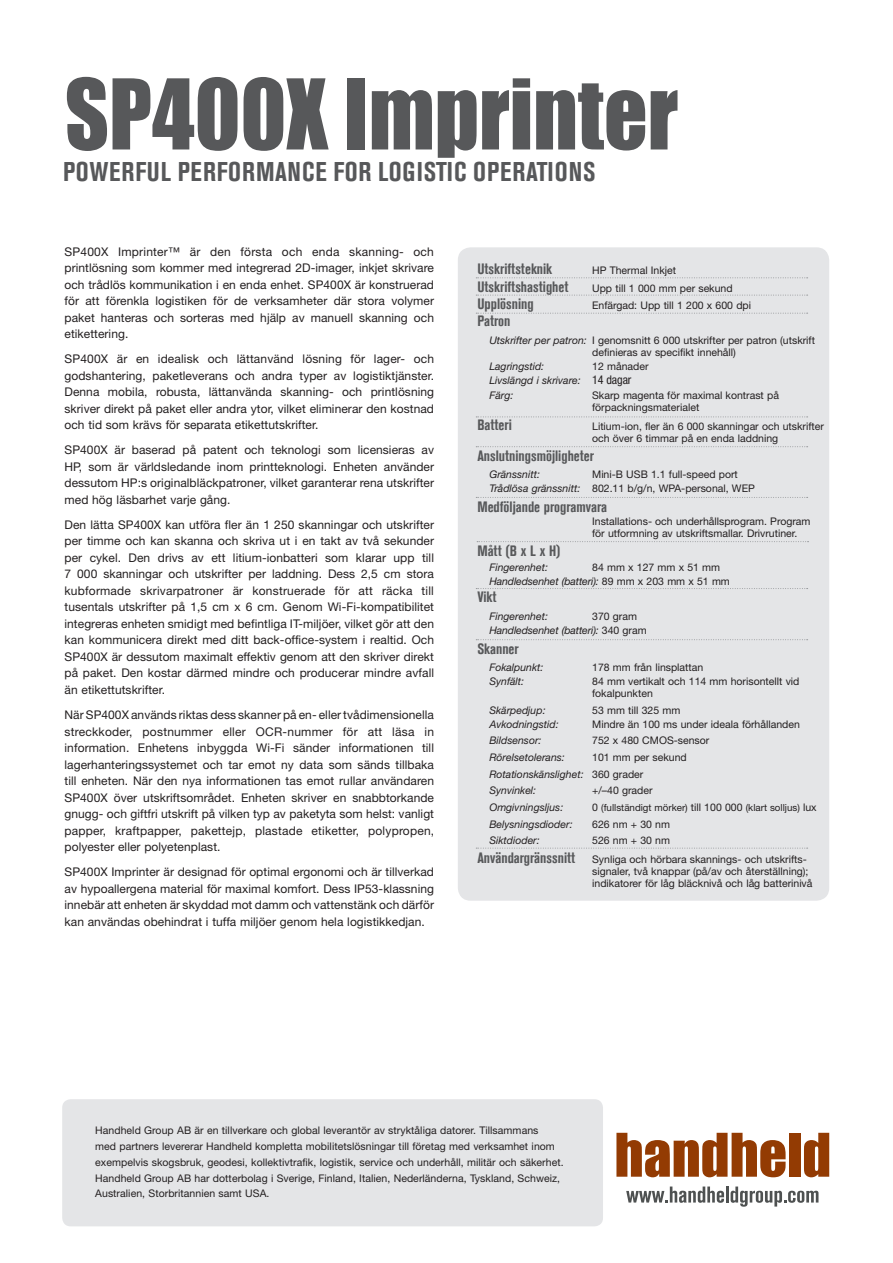
<style>
.page{position:relative;width:893px;height:1263px;background:#fff}
.page>*{position:absolute;margin:0;border:0;box-sizing:border-box;transform-origin:0 0}
.t1{font:90px "Impact";color:#57585a;scale:.95 1}
.t2{font:700 condensed 27px "Akzidenz Grotesk Std";letter-spacing:.035em;color:#57585a}
.t3{font:700 condensed 15px "Akzidenz Grotesk Std";color:#57585a}
.t4{font:12px/16.5px "Helvetica Neue LT Std";letter-spacing:.005em;color:#231f20;text-align:justify}
.t5{font:10.5px/12px "Helvetica Neue LT Std";color:#231f20}
.t6{font:italic 10.5px/14.2px "Helvetica Neue LT Std";color:#231f20}
.t7{font:9.75px "Helvetica Neue LT Std";color:#231f20}
.s1{font-style:italic}
.s2{font-style:normal}
.s3{font-style:normal;font-stretch:condensed;font-size:12px}
.s4{font-size:10.5px}
.s5{font-family:"Akzidenz Grotesk Std";font-weight:700;font-stretch:condensed;font-size:15px;color:#57585a}
</style>
<div class="page">
<div style="left:62px;top:1099px;width:541px;height:127px;background:#e4e5e7;border-radius:9px"></div>
<svg style="left:616px;top:1133px;width:170px;height:44px"></svg>
<div style="left:789px;top:1133px;width:11px;height:44px;background:#933b03"></div>
<svg style="left:804px;top:1133px;width:25px;height:44px"></svg>
<svg style="left:626px;top:1186px;width:98px;height:17px"></svg>
<hr style="left:726px;top:1186px;width:3px;height:16px;background:#4e5151">
<svg style="left:731px;top:1186px;width:87px;height:21px"></svg>
<div style="left:458px;top:247px;width:371px;height:654px;background:#e4e5e7;border-radius:13px"></div>
<svg style="left:476px;top:277px;width:332px;height:1px"></svg>
<svg style="left:476px;top:295px;width:332px;height:1px"></svg>
<svg style="left:476px;top:446px;width:332px;height:1px"></svg>
<svg style="left:476px;top:497px;width:332px;height:1px"></svg>
<svg style="left:476px;top:639px;width:332px;height:1px"></svg>
<svg style="left:476px;top:588px;width:332px;height:1px"></svg>
<svg style="left:476px;top:848px;width:332px;height:1px"></svg>
<svg style="left:476px;top:313px;width:332px;height:1px"></svg>
<svg style="left:477px;top:541px;width:331px;height:1px"></svg>
<svg style="left:476px;top:416px;width:332px;height:1px"></svg>
<p class="t1" style="left:65px;top:44px;width:647px">SP400X Imprinter</p>
<p class="t2" style="left:63px;top:157px;width:534px">POWERFUL PERFORMANCE FOR LOGISTIC OPERATIONS</p>
<p class="t4" style="left:65px;top:243px;width:371px">SP400X Imprinter™ är den första och enda skanning- och printlösning som kommer med integrerad 2D-imager, inkjet skrivare och trådlös kommunikation i en enda enhet. SP400X är konstruerad för att förenkla logistiken för de verksamheter där stora volymer paket hanteras och sorteras med hjälp av manuell skanning och etikettering.</p>
<p class="t4" style="left:65px;top:351px;width:371px">SP400X är en idealisk och lättanvänd lösning för lager- och godshantering, paketleverans och andra typer av logistiktjänster.<br>Denna mobila, robusta, lättanvända skanning- och printlösning skriver direkt på paket eller andra ytor, vilket eliminerar den kostnad och tid som krävs för separata etikettutskrifter.</p>
<p class="t4" style="left:65px;top:442px;width:371px">SP400X är baserad på patent och teknologi som licensieras av HP, som är världsledande inom printteknologi. Enheten använder dessutom HP:s originalbläckpatroner, vilket garanterar rena utskrifter med hög läsbarhet varje gång.</p>
<p class="t4" style="left:65px;top:516px;width:371px">Den lätta SP400X kan utföra fler än 1 250 skanningar och utskrifter per timme och kan skanna och skriva ut i en takt av två sekunder per cykel. Den drivs av ett litium-ionbatteri som klarar upp till 7 000 skanningar och utskrifter per laddning. Dess 2,5 cm stora kubformade skrivarpatroner är konstruerade för att räcka till tusentals utskrifter på 1,5 cm x 6 cm. Genom Wi-Fi-kompatibilitet integreras enheten smidigt med befintliga IT-miljöer, vilket gör att den kan kommunicera direkt med ditt back-office-system i realtid. Och SP400X är dessutom maximalt effektiv genom att den skriver direkt på paket. Den kostar därmed mindre och producerar mindre avfall än etikettutskrifter.</p>
<p class="t4" style="left:65px;top:706px;width:371px">När SP400X används riktas dess skanner på en- eller tvådimensionella streckkoder, postnummer eller OCR-nummer för att läsa in information. Enhetens inbyggda Wi-Fi sänder informationen till lagerhanteringssystemet och tar emot ny data som sänds tillbaka till enheten. När den nya informationen tas emot rullar användaren SP400X över utskriftsområdet. Enheten skriver en snabbtorkande gnugg- och giftfri utskrift på vilken typ av paketyta som helst: vanligt papper, kraftpapper, pakettejp, plastade etiketter, polypropen, polyester eller polyetenplast.</p>
<p class="t4" style="left:65px;top:863px;width:371px">SP400X Imprinter är designad för optimal ergonomi och är tillverkad av hypoallergena material för maximal komfort. Dess IP53-klassning innebär att enheten är skyddad mot damm och vattenstänk och därför kan användas obehindrat i tuffa miljöer genom hela logistikkedjan.</p>
<p class="t3" style="left:477px;top:260px;width:76px">Utskriftsteknik</p>
<p class="t5" style="left:592px;top:264px;width:86px">HP Thermal Inkjet</p>
<p class="t3" style="left:477px;top:278px;width:93px">Utskriftshastighet</p>
<p class="t5" style="left:592px;top:282px;width:142px">Upp till 1 000 mm per sekund</p>
<p class="t3" style="left:477px;top:295px;width:58px">Upplösning</p>
<p class="t5" style="left:592px;top:299px;width:160px">Enfärgad: Upp till 1 200 x 600 dpi</p>
<p class="t3" style="left:477px;top:313px;width:35px">Patron</p>
<p class="t5" style="left:592px;top:334px;width:224px;text-indent:-103px"><span class="s1">Utskrifter per patron:</span> I genomsnitt 6 000 utskrifter per patron (utskrift definieras av specifikt innehåll)</p>
<p class="t6" style="left:489px;top:359px;width:56px">Lagringstid:</p>
<p class="t6" style="left:489px;top:359px;width:161px;text-indent:103px"><span class="s2">12 månader<br></span>Livslängd i skrivare: <span class="s3">14 dagar<br></span>Färg:</p>
<p class="t5" style="left:592px;top:389px;width:188px">Skarp magenta för maximal kontrast på förpackningsmaterialet</p>
<p class="t3" style="left:477px;top:417px;width:36px">Batteri</p>
<p class="t5" style="left:592px;top:420px;width:233px">Litium-ion, fler än 6 000 skanningar och utskrifter och över 6 timmar på en enda laddning</p>
<p class="t3" style="left:477px;top:447px;width:118px">Anslutningsmöjligheter</p>
<p class="t6" style="left:489px;top:467px;width:52px">Gränssnitt:</p>
<p class="t5" style="left:489px;top:467px;width:267px;line-height:14.2px;text-indent:103px">Mini-B USB 1.1 full-speed port<br><span class="s1">Trådlösa gränssnitt:</span> 802.11 b/g/n, WPA-personal, WEP</p>
<p class="t3" style="left:477px;top:498px;width:131px">Medföljande programvara</p>
<p class="t5" style="left:592px;top:515px;width:220px">Installations- och underhållsprogram. Program för utformning av utskriftsmallar. Drivrutiner.</p>
<p class="t3" style="left:477px;top:543px;width:85px">Mått (B x L x H)</p>
<p class="t6" style="left:489px;top:560px;width:60px">Fingerenhet:</p>
<p class="t5" style="left:489px;top:560px;width:242px;line-height:14.2px;text-indent:103px">84 mm x 127 mm x 51 mm<br><span class="s1">Handledsenhet (batteri):</span> 89 mm x 203 mm x 51 mm</p>
<p class="t3" style="left:477px;top:588px;width:21px">Vikt</p>
<p class="t6" style="left:489px;top:609px;width:60px">Fingerenhet:</p>
<p class="t6" style="left:489px;top:609px;width:159px;text-indent:103px"><span class="s2">370 gram<br></span>Handledsenhet (batteri): <span class="s2">340 gram</span></p>
<p class="t3" style="left:477px;top:640px;width:43px">Skanner</p>
<p class="t6" style="left:489px;top:660px;width:56px">Fokalpunkt:</p>
<p class="t5" style="left:592px;top:661px;width:113px">178 mm från linsplattan</p>
<p class="t6" style="left:489px;top:674px;width:36px">Synfält:</p>
<p class="t5" style="left:592px;top:675px;width:209px">84 mm vertikalt och 114 mm horisontellt vid fokalpunkten</p>
<p class="t6" style="left:489px;top:703px;width:58px">Skärpedjup:</p>
<p class="t5" style="left:592px;top:704px;width:90px">53 mm till 325 mm</p>
<p class="t6" style="left:489px;top:716px;width:71px">Avkodningstid:</p>
<p class="t5" style="left:592px;top:718px;width:209px">Mindre än 100 ms under ideala förhållanden</p>
<p class="t6" style="left:489px;top:733px;width:54px">Bildsensor:</p>
<p class="t5" style="left:592px;top:734px;width:119px">752 x 480 CMOS-sensor</p>
<p class="t6" style="left:489px;top:750px;width:77px">Rörelsetolerans:</p>
<p class="t5" style="left:592px;top:751px;width:96px">101 mm per sekund</p>
<p class="t6" style="left:489px;top:767px;width:156px">Rotationskänslighet: <span class="s2">360 grader</span></p>
<p class="t6" style="left:489px;top:783px;width:48px">Synvinkel:</p>
<p class="t5" style="left:592px;top:784px;width:62px">+/–40 grader</p>
<p class="t6" style="left:489px;top:800px;width:75px">Omgivningsljus:</p>
<p class="t7" style="left:592px;top:802px;width:226px"><span class="s4">0</span> (fullständigt mörker) <span class="s4">till 100 000</span> (klart solljus) <span class="s4">lux</span></p>
<p class="t6" style="left:489px;top:817px;width:85px">Belysningsdioder:</p>
<p class="t5" style="left:592px;top:818px;width:79px">626 nm + 30 nm</p>
<p class="t6" style="left:489px;top:833px;width:52px">Siktdioder:</p>
<p class="t5" style="left:592px;top:834px;width:79px">526 nm + 30 nm</p>
<p class="t5" style="left:592px;top:852px;width:222px;text-indent:-115px"><span class="s5">Användargränssnitt</span> Synliga och hörbara skannings- och utskrifts&shy;signaler, två knappar (på/av och återställning); indikatorer för låg bläcknivå och låg batterinivå</p>
<p class="t5" style="left:95px;top:1123px;width:470px;line-height:15.8px">Handheld Group AB är en tillverkare och global leverantör av stryktåliga datorer. Tillsammans<br>med partners levererar Handheld kompletta mobilitetslösningar till företag med verksamhet inom exempelvis skogsbruk, geodesi, kollektivtrafik, logistik, service och underhåll, militär och säkerhet.<br>Handheld Group AB har dotterbolag i Sverige, Finland, Italien, Nederländerna, Tyskland, Schweiz, Australien, Storbritannien samt USA.</p>
</div>
